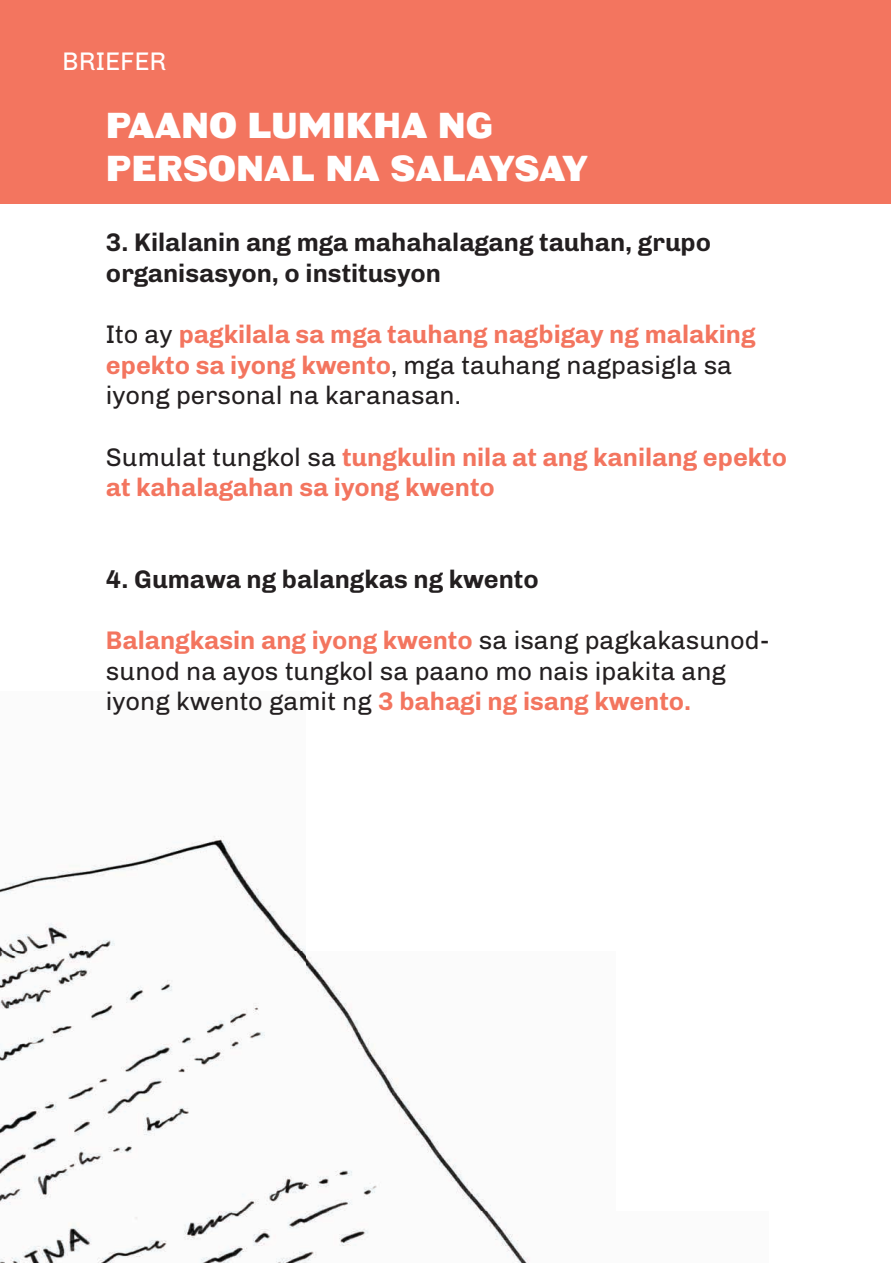
<style>
.page{position:relative;width:893px;height:1263px;background:#fff}
.page>*{position:absolute;margin:0;border:0;box-sizing:border-box;transform-origin:0 0}
.t1{font:36px/43.2px "Bore";color:#fff}
.t2{font:700 25.5px/30.6px "Chivo";color:#f3755f}
.t3{font:25.5px/30.6px "Chivo";color:#231f20}
.t4{font:700 25.5px/30.6px "Chivo";color:#231f20}
.t5{font:25.5px "Chivo";color:#fff}
.s1{font-weight:400;color:#231f20}
.s2{font-weight:700;color:#f3755f}
</style>
<div class="page">
<img style="left:0;top:836px;width:530px;height:427px">
<div style="left:0;top:0;width:891px;height:204px;background:#f3755f"></div>
<p class="t5" style="left:62px;top:42px;width:106px">BRIEFER</p>
<h1 class="t1" style="left:106px;top:105px;width:484px">PAANO LUMIKHA NG<br>PERSONAL NA SALAYSAY</h1>
<p class="t4" style="left:106px;top:226px;width:607px">3. Kilalanin ang mga mahahalagang tauhan, grupo organisasyon, o institusyon</p>
<p class="t2" style="left:106px;top:318px;width:651px"><span class="s1">Ito ay</span> pagkilala sa mga tauhang nagbigay ng malaking epekto sa iyong kwento<span class="s1">, mga tauhang nagpasigla sa iyong personal na karanasan.</span></p>
<p class="t2" style="left:106px;top:440px;width:683px"><span class="s1">Sumulat tungkol sa</span> tungkulin nila at ang kanilang epekto at kahalagahan sa iyong kwento</p>
<p class="t4" style="left:106px;top:563px;width:434px">4. Gumawa ng balangkas ng kwento</p>
<p class="t3" style="left:106px;top:624px;width:665px"><span class="s2">Balangkasin ang iyong kwento</span> sa isang pagkakasunod&shy;sunod na ayos tungkol sa paano mo nais ipakita ang iyong kwento gamit ng <span class="s2">3 bahagi ng isang kwento.</span></p>
</div>
